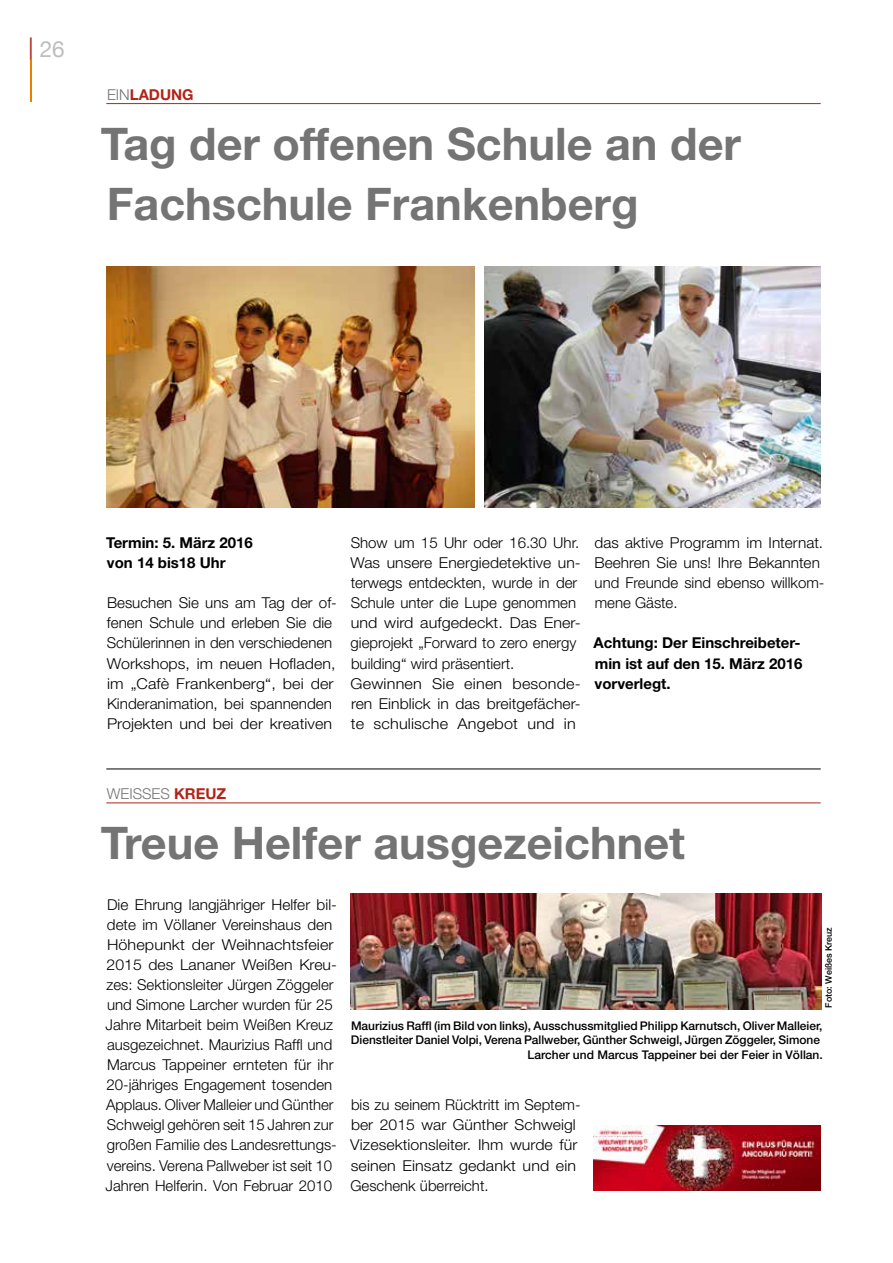
<style>
.page{position:relative;width:893px;height:1263px;background:#fff}
.page>*{position:absolute;margin:0;border:0;box-sizing:border-box;transform-origin:0 0}
.t1{font:700 45px/60px "Helvetica Neue";color:#757474}
.t2{font:22.5px "Helvetica Neue";color:#bebebe}
.t3{font:300 15px/20.1px "Helvetica Neue";color:#000}
.t4{font:700 15px/20.1px "Helvetica Neue";color:#000}
.t5{font:300 15px "Helvetica Neue";color:#757474}
.t6{font:700 15px "Helvetica Neue";color:#b12417}
.t7{font:500 12px/14.4px "Helvetica Neue";color:#000;text-align:right}
.t8{font:500 9px "Helvetica Neue";color:#000}
.s1{color:#b12417}
.s2{font-weight:300;color:#757474}
.s3{font-weight:700;color:#b12417}
</style>
<div class="page">
<hr style="left:30px;top:60px;width:2px;height:41px;background:#ef7d00">
<hr style="left:106px;top:802px;width:715px;height:1px;background:#b12417">
<img style="left:350px;top:894px;width:472px;height:116px">
<hr style="left:106px;top:103px;width:715px;height:1px;background:#b12417">
<img style="left:106px;top:267px;width:368px;height:241px">
<img style="left:485px;top:267px;width:336px;height:241px">
<hr style="left:106px;top:768px;width:715px;height:1px;background:#000">
<img style="left:594px;top:1126px;width:227px;height:65px">
<h2 class="t2" style="left:28px;top:32px;width:38px"><span class="s1">|</span> 26</h2>
<p class="t6" style="left:107px;top:85px;width:88px"><span class="s2">EIN</span>LADUNG</p>
<h1 class="t1" style="left:101px;top:113px;width:642px">Tag der offenen Schule an der<br>Fachschule Frankenberg</h1>
<p class="t4" style="left:106px;top:532px;width:148px">Termin: 5. März 2016 von 14 bis18 Uhr</p>
<p class="t3" style="left:107px;top:593px;width:231px">Besuchen Sie uns am Tag der of&shy;fenen Schule und erleben Sie die<br>Schülerinnen in den verschiedenen<br>Workshops, im neuen Hofladen, im „Cafè Frankenberg“, bei der<br>Kinderanimation, bei spannenden<br>Projekten und bei der kreativen</p>
<p class="t3" style="left:350px;top:532px;width:232px">Show um 15 Uhr oder 16.30 Uhr.<br>Was unsere Energiedetektive un&shy;terwegs entdeckten, wurde in der<br>Schule unter die Lupe genommen und wird aufgedeckt. Das Ener&shy;gieprojekt „Forward to zero energy building“ wird präsentiert.<br>Gewinnen Sie einen besonde&shy;ren Einblick in das breitgefächer&shy;te schulische Angebot und in</p>
<p class="t3" style="left:594px;top:532px;width:231px">das aktive Programm im Internat.<br>Beehren Sie uns! Ihre Bekannten und Freunde sind ebenso willkom&shy;mene Gäste.</p>
<p class="t4" style="left:594px;top:633px;width:210px">Achtung: Der Einschreibeter&shy;min ist auf den 15. März 2016 vorverlegt.</p>
<p class="t5" style="left:107px;top:785px;width:121px">WEISSES <span class="s3">KREUZ</span></p>
<h1 class="t1" style="left:101px;top:812px;width:586px">Treue Helfer ausgezeichnet</h1>
<p class="t3" style="left:106px;top:894px;width:233px">Die Ehrung langjähriger Helfer bil&shy;dete im Völlaner Vereinshaus den Höhepunkt der Weihnachtsfeier 2015 des Lananer Weißen Kreu&shy;zes: Sektionsleiter Jürgen Zöggeler und Simone Larcher wurden für 25<br>Jahre Mitarbeit beim Weißen Kreuz ausgezeichnet. Maurizius Raffl und Marcus Tappeiner ernteten für ihr 20-jähriges Engagement tosenden Applaus. Oliver Malleier und Günther Schweigl gehören seit 15 Jahren zur großen Familie des Landesrettungs&shy;vereins. Verena Pallweber ist seit 10<br>Jahren Helferin. Von Februar 2010</p>
<p class="t8" style="left:823px;top:1008px;width:82px;rotate:-90deg">Foto: Weißes Kreuz</p>
<p class="t7" style="left:351px;top:1018px;width:473px">Maurizius Raffl (im Bild von links), Ausschussmitglied Philipp Karnutsch, Oliver Malleier,<br>Dienstleiter Daniel Volpi, Verena Pallweber, Günther Schweigl, Jürgen Zöggeler, Simone<br>Larcher und Marcus Tappeiner bei der Feier in Völlan.</p>
<p class="t3" style="left:350px;top:1094px;width:232px">bis zu seinem Rücktritt im Septem&shy;ber 2015 war Günther Schweigl<br>Vizesektionsleiter. Ihm wurde für seinen Einsatz gedankt und ein<br>Geschenk überreicht.</p>
</div>
